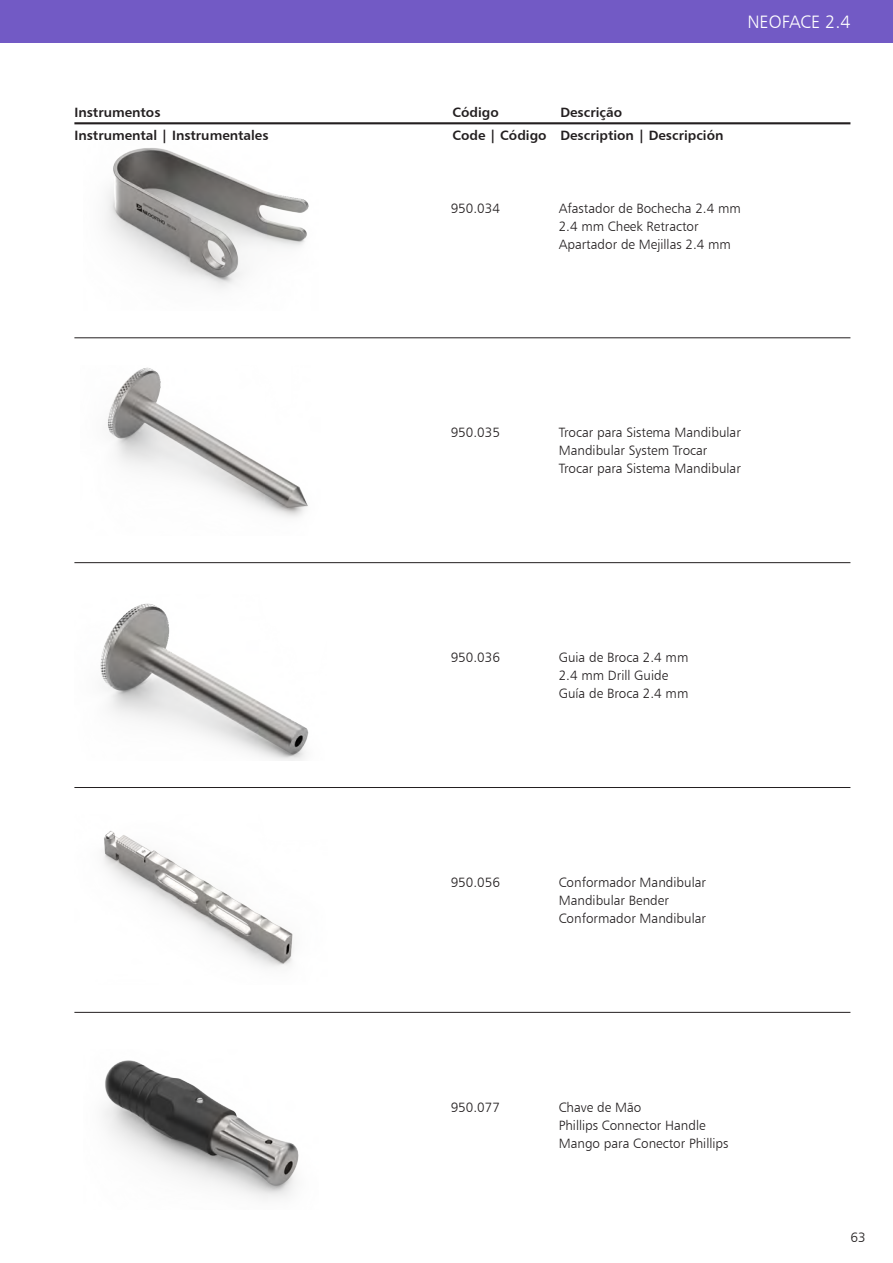
<style>
.page{position:relative;width:893px;height:1263px;background:#fff}
.page>*{position:absolute;margin:0;border:0;box-sizing:border-box;transform-origin:0 0}
.t1{font:18px "Humanist 777 BT Light B";color:#fff}
.Texto-Produto{font:13.5px "Humanist 777 BT Light B";color:#231f20}
.Cabecalho{font:13.5px "Humanist 777 BT Bold B";color:#231f20}
</style>
<div class="page">
<div style="left:0;top:0;width:893px;height:43px;background:#725ac5"></div>
<img style="left:100px;top:603px;width:209px;height:157px">
<img style="left:103px;top:831px;width:191px;height:137px">
<img style="left:104px;top:1060px;width:195px;height:139px">
<img style="left:107px;top:367px;width:201px;height:150px">
<img style="left:106px;top:148px;width:203px;height:141px">
<hr style="left:74px;top:122px;width:776px;height:2px;background:#231f20">
<hr style="left:74px;top:1012px;width:776px;height:1px;background:#231f20">
<hr style="left:74px;top:787px;width:776px;height:1px;background:#231f20">
<hr style="left:74px;top:562px;width:776px;height:1px;background:#231f20">
<hr style="left:74px;top:338px;width:776px;height:1px;background:#231f20">
<h1 class="t1" style="left:747px;top:11px;width:105px">NEOFACE 2.4</h1>
<p class="Cabecalho" style="left:74px;top:103px;width:88px">Instrumentos</p>
<p class="Cabecalho" style="left:452px;top:103px;width:48px">Código</p>
<p class="Cabecalho" style="left:560px;top:103px;width:63px">Descrição</p>
<p class="Cabecalho" style="left:74px;top:127px;width:196px">Instrumental | Instrumentales</p>
<p class="Cabecalho" style="left:452px;top:127px;width:273px">Code | Código Description | Descripción</p>
<p class="Texto-Produto" style="left:451px;top:199px;width:51px">950.034</p>
<p class="Texto-Produto" style="left:559px;top:199px;width:184px">Afastador de Bochecha 2.4 mm</p>
<p class="Texto-Produto" style="left:559px;top:217px;width:141px">2.4 mm Cheek Retractor</p>
<p class="Texto-Produto" style="left:559px;top:235px;width:174px">Apartador de Mejillas 2.4 mm</p>
<p class="Texto-Produto" style="left:451px;top:424px;width:51px">950.035</p>
<p class="Texto-Produto" style="left:559px;top:424px;width:184px">Trocar para Sistema Mandibular</p>
<p class="Texto-Produto" style="left:559px;top:442px;width:150px">Mandibular System Trocar</p>
<p class="Texto-Produto" style="left:559px;top:460px;width:184px">Trocar para Sistema Mandibular</p>
<p class="Texto-Produto" style="left:451px;top:649px;width:51px">950.036</p>
<p class="Texto-Produto" style="left:559px;top:649px;width:131px">Guia de Broca 2.4 mm</p>
<p class="Texto-Produto" style="left:559px;top:667px;width:111px">2.4 mm Drill Guide</p>
<p class="Texto-Produto" style="left:559px;top:685px;width:131px">Guía de Broca 2.4 mm</p>
<p class="Texto-Produto" style="left:451px;top:874px;width:51px">950.056</p>
<p class="Texto-Produto" style="left:559px;top:874px;width:149px">Conformador Mandibular</p>
<p class="Texto-Produto" style="left:559px;top:892px;width:112px">Mandibular Bender</p>
<p class="Texto-Produto" style="left:559px;top:910px;width:149px">Conformador Mandibular</p>
<p class="Texto-Produto" style="left:451px;top:1099px;width:51px">950.077</p>
<p class="Texto-Produto" style="left:559px;top:1099px;width:84px">Chave de Mão</p>
<p class="Texto-Produto" style="left:559px;top:1117px;width:148px">Phillips Connector Handle</p>
<p class="Texto-Produto" style="left:559px;top:1135px;width:171px">Mango para Conector Phillips</p>
<p class="Texto-Produto" style="left:850px;top:1228px;width:17px">63</p>
</div>
